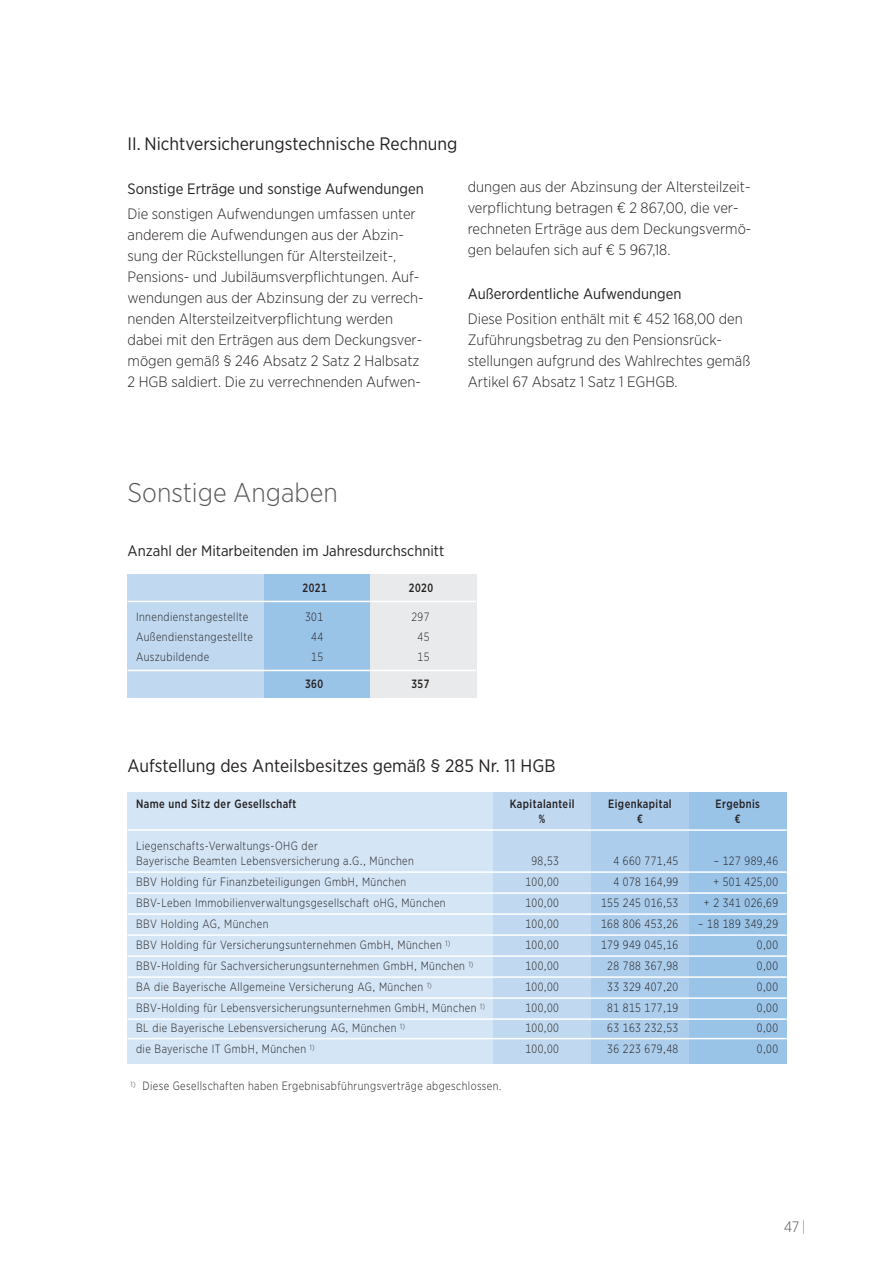
<style>
.page{position:relative;width:893px;height:1263px;background:#fff}
.page>*{position:absolute;margin:0;border:0;box-sizing:border-box;transform-origin:0 0}
.t1{font:300 27px "Gotham Narrow";color:#57585a}
.t2{font:18px "Gotham Narrow";color:#231f20}
.t3{font:300 15px/21px "Gotham Narrow";color:#231f20}
.t4{font:15px "Gotham Narrow";color:#231f20}
.t5{font:300 15px "Gotham Narrow";color:#57585a}
.t6{font:300 12px/15px "Gotham Narrow";letter-spacing:.04em;color:#231f20;scale:.9 1}
.t7{font:500 12px "Gotham Narrow";letter-spacing:.04em;color:#231f20;scale:.9 1}
.t8{font:500 12px "Gotham Narrow";letter-spacing:.04em;color:#231f20}
.s1{color:#1d99d6}
</style>
<div class="page">
<div style="left:370px;top:574px;width:106px;height:123px;background:#e9eaeb"></div>
<div style="left:264px;top:574px;width:106px;height:123px;background:#9ac3e8"></div>
<div style="left:128px;top:574px;width:136px;height:123px;background:#c0d9f0"></div>
<hr style="left:128px;top:601px;width:348px;height:1px;background:#fff">
<hr style="left:128px;top:670px;width:348px;height:1px;background:#fff">
<div style="left:493px;top:792px;width:98px;height:272px;background:#c0d9f0"></div>
<div style="left:591px;top:792px;width:98px;height:272px;background:#accdeb"></div>
<div style="left:689px;top:792px;width:98px;height:272px;background:#9ac3e8"></div>
<div style="left:128px;top:792px;width:365px;height:272px;background:#d4e5f5"></div>
<hr style="left:128px;top:829px;width:659px;height:2px;background:#fff">
<hr style="left:128px;top:871px;width:659px;height:2px;background:#fff">
<hr style="left:128px;top:892px;width:659px;height:2px;background:#fff">
<hr style="left:128px;top:913px;width:659px;height:2px;background:#fff">
<hr style="left:128px;top:934px;width:659px;height:2px;background:#fff">
<hr style="left:128px;top:955px;width:659px;height:2px;background:#fff">
<hr style="left:128px;top:976px;width:659px;height:2px;background:#fff">
<hr style="left:128px;top:997px;width:659px;height:2px;background:#fff">
<hr style="left:128px;top:1018px;width:659px;height:2px;background:#fff">
<hr style="left:128px;top:1038px;width:659px;height:1px;background:#fff">
<h2 class="t2" style="left:128px;top:137px;width:331px">II. Nichtversicherungstechnische Rechnung</h2>
<p class="t4" style="left:128px;top:183px;width:298px">Sonstige Erträge und sonstige Aufwendungen</p>
<p class="t3" style="left:128px;top:205px;width:298px">Die sonstigen Aufwendungen umfassen unter anderem die Aufwendungen aus der Abzin&shy;sung der Rückstellungen für Altersteilzeit-, Pensions- und Jubiläumsverpflichtungen. Auf&shy;wendungen aus der Abzinsung der zu verrech&shy;nenden Altersteilzeitverpflichtung werden dabei mit den Erträgen aus dem Deckungsver&shy;mögen gemäß § 246 Absatz 2 Satz 2 Halbsatz 2 HGB saldiert. Die zu verrechnenden Aufwen-</p>
<p class="t3" style="left:468px;top:177px;width:285px">dungen aus der Abzinsung der Altersteilzeit&shy;verpflichtung betragen € 2 867,00, die ver&shy;rechneten Erträge aus dem Deckungsvermö&shy;gen belaufen sich auf € 5 967,18.</p>
<p class="t4" style="left:468px;top:288px;width:215px">Außerordentliche Aufwendungen</p>
<p class="t3" style="left:468px;top:310px;width:284px">Diese Position enthält mit € 452 168,00 den Zuführungsbetrag zu den Pensionsrück - stellungen aufgrund des Wahlrechtes gemäß Artikel 67 Absatz 1 Satz 1 EGHGB.</p>
<h1 class="t1" style="left:128px;top:483px;width:212px">Sonstige Angaben</h1>
<p class="t4" style="left:128px;top:545px;width:318px">Anzahl der Mitarbeitenden im Jahresdurchschnitt</p>
<p class="t7" style="left:303px;top:583px;width:28px">2021</p>
<p class="t7" style="left:409px;top:583px;width:28px">2020</p>
<p class="t6" style="left:136px;top:610px;width:126px">Innendienstangestellte</p>
<p class="t6" style="left:305px;top:610px;width:22px">301</p>
<p class="t6" style="left:411px;top:610px;width:22px">297</p>
<p class="t6" style="left:136px;top:630px;width:131px">Außendienstangestellte</p>
<p class="t6" style="left:311px;top:630px;width:15px">44</p>
<p class="t6" style="left:418px;top:630px;width:15px">45</p>
<p class="t6" style="left:136px;top:650px;width:83px">Auszubildende</p>
<p class="t6" style="left:311px;top:650px;width:15px">15</p>
<p class="t6" style="left:418px;top:650px;width:15px">15</p>
<p class="t7" style="left:305px;top:679px;width:22px">360</p>
<p class="t7" style="left:411px;top:679px;width:22px">357</p>
<h2 class="t2" style="left:128px;top:759px;width:429px">Aufstellung des Anteilsbesitzes gemäß § 285 Nr. 11 HGB</h2>
<p class="t7" style="left:136px;top:800px;width:180px">Name und Sitz der Gesellschaft</p>
<p class="t7" style="left:510px;top:800px;width:73px">Kapitalanteil</p>
<p class="t7" style="left:608px;top:800px;width:72px">Eigenkapital</p>
<p class="t7" style="left:716px;top:800px;width:51px">Ergebnis</p>
<p class="t8" style="left:539px;top:815px;width:8px">%</p>
<p class="t7" style="left:637px;top:815px;width:8px">€</p>
<p class="t7" style="left:735px;top:815px;width:8px">€</p>
<p class="t6" style="left:136px;top:839px;width:310px">Liegenschafts-Verwaltungs-OHG der<br>Bayerische Beamten Lebensversicherung a.G., München</p>
<p class="t6" style="left:531px;top:854px;width:32px">98,53</p>
<p class="t6" style="left:613px;top:854px;width:74px">4 660 771,45</p>
<p class="t6" style="left:714px;top:854px;width:73px">– 127 989,46</p>
<p class="t6" style="left:136px;top:875px;width:302px">BBV Holding für Finanzbeteiligungen GmbH, München</p>
<p class="t6" style="left:525px;top:875px;width:39px">100,00</p>
<p class="t6" style="left:613px;top:875px;width:74px">4 078 164,99</p>
<p class="t6" style="left:713px;top:875px;width:74px">+ 501 425,00</p>
<p class="t6" style="left:136px;top:896px;width:346px">BBV-Leben Immobilienverwaltungsgesellschaft oHG, München</p>
<p class="t6" style="left:525px;top:896px;width:39px">100,00</p>
<p class="t6" style="left:601px;top:896px;width:87px">155 245 016,53</p>
<p class="t6" style="left:704px;top:896px;width:84px">+ 2 341 026,69</p>
<p class="t6" style="left:136px;top:917px;width:149px">BBV Holding AG, München</p>
<p class="t6" style="left:525px;top:917px;width:39px">100,00</p>
<p class="t6" style="left:601px;top:917px;width:87px">168 806 453,26</p>
<p class="t6" style="left:698px;top:917px;width:90px">– 18 189 349,29</p>
<p class="t6" style="left:136px;top:938px;width:350px">BBV Holding für Versicherungsunternehmen GmbH, München <sup>1)</sup></p>
<p class="t6" style="left:525px;top:938px;width:39px">100,00</p>
<p class="t6" style="left:601px;top:938px;width:87px">179 949 045,16</p>
<p class="t6" style="left:757px;top:938px;width:25px">0,00</p>
<p class="t6" style="left:136px;top:959px;width:376px">BBV-Holding für Sachversicherungsunternehmen GmbH, München <sup>1)</sup></p>
<p class="t6" style="left:525px;top:959px;width:39px">100,00</p>
<p class="t6" style="left:607px;top:959px;width:80px">28 788 367,98</p>
<p class="t6" style="left:757px;top:959px;width:25px">0,00</p>
<p class="t6" style="left:136px;top:980px;width:330px">BA die Bayerische Allgemeine Versicherung AG, München <sup>1)</sup></p>
<p class="t6" style="left:525px;top:980px;width:39px">100,00</p>
<p class="t6" style="left:607px;top:980px;width:80px">33 329 407,20</p>
<p class="t6" style="left:757px;top:980px;width:25px">0,00</p>
<p class="t6" style="left:136px;top:1001px;width:389px">BBV-Holding für Lebensversicherungsunternehmen GmbH, München <sup>1)</sup></p>
<p class="t6" style="left:525px;top:1001px;width:39px">100,00</p>
<p class="t6" style="left:607px;top:1001px;width:80px">81 815 177,19</p>
<p class="t6" style="left:757px;top:1001px;width:25px">0,00</p>
<p class="t6" style="left:136px;top:1021px;width:300px">BL die Bayerische Lebensversicherung AG, München <sup>1)</sup></p>
<p class="t6" style="left:525px;top:1021px;width:39px">100,00</p>
<p class="t6" style="left:607px;top:1021px;width:80px">63 163 232,53</p>
<p class="t6" style="left:757px;top:1021px;width:25px">0,00</p>
<p class="t6" style="left:136px;top:1042px;width:200px">die Bayerische IT GmbH, München <sup>1)</sup></p>
<p class="t6" style="left:525px;top:1042px;width:39px">100,00</p>
<p class="t6" style="left:607px;top:1042px;width:80px">36 223 679,48</p>
<p class="t6" style="left:757px;top:1042px;width:25px">0,00</p>
<p class="t6" style="left:131px;top:1079px;width:413px"><sup>1)</sup> Diese Gesellschaften haben Ergebnisabführungsverträge abgeschlossen.</p>
<p class="t5" style="left:784px;top:1222px;width:23px">47<span class="s1">|</span></p>
</div>
